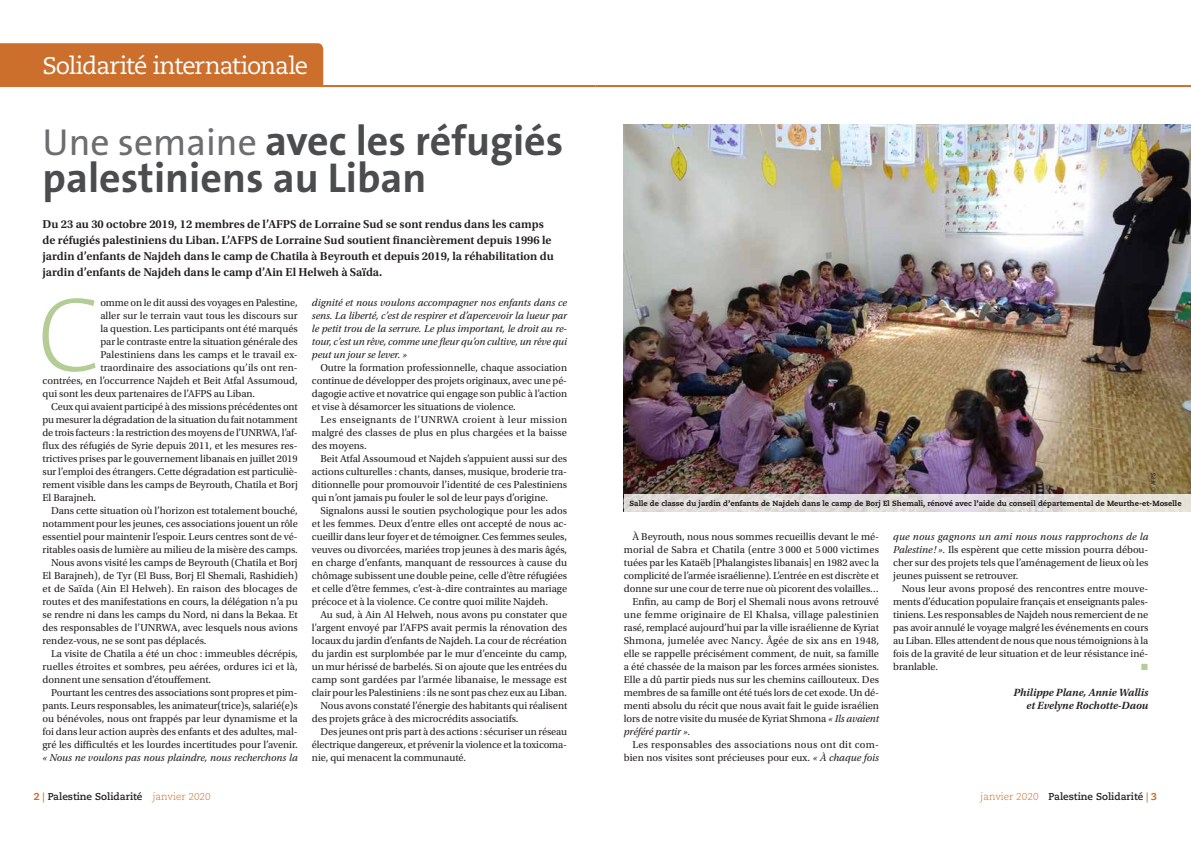
<style>
.page{position:relative;width:1191px;height:842px;background:#fff}
.page>*{position:absolute;margin:0;border:0;box-sizing:border-box;transform-origin:0 0}
.TEXTE_LETTRINE_6L{font:200 106.8px "The Sans OT2";color:#b4cc95}
.TITRE_GRAND{font:700 42px/37px "The Sans OT7";color:#4b4c4d}
.TETIERE_G{font:24px "Caecilia LT Std";letter-spacing:-.04em;color:#fff}
.CHAPO{font:600 12px/16px "Utopia Std";color:#231f20}
.SIGNATURE{font:italic 600 11px/13px "Utopia Std";letter-spacing:-.005em;color:#231f20;text-align:right}
.TEXTE_COURANT{font:10.5px/13px "Utopia Std";letter-spacing:-.005em;color:#231f20;text-align:justify}
.TEXTE_LETTRINE_6L-2{font:10.5px "Utopia Std";letter-spacing:-.005em;color:#231f20}
.TEXTE_COURANT-2{font:italic 10.5px/13px "Utopia Std";letter-spacing:-.01em;color:#231f20;text-align:justify}
.TEXTE_COURANT-3{font:10.5px/13px "Utopia Std";letter-spacing:.015em;color:#231f20;text-align:right}
.t1{font:700 10px "Caecilia LT Std";color:#231f20}
.TEXTE_COURANT-4{font:9px "Prisma Puces";color:#b4cc95}
.LEGENDE{font:800 7.5px "Caecilia LT Std";color:#231f20}
.t2{font:condensed 6px "Univers LT Std";color:#231f20}
.s1{font-family:"The Sans OT5 Plain";font-weight:400;font-size:37.8px;color:#6c6d70}
.s2{font-style:italic}
.s3{font-weight:800;color:#cc6f2c}
.s4{color:#cc6f2c}
.s5{font-weight:300;color:#cc6f2c}
</style>
<div class="page">
<img style="left:624px;top:124px;width:567px;height:370px">
<svg style="left:624px;top:494px;width:567px;height:17px;fill:#e3dedb"></svg>
<hr style="left:0;top:85px;width:595px;height:2px;background:#cc6f2c">
<hr style="left:595px;top:85px;width:596px;height:2px;background:#cc6f2c">
<div style="left:0;top:43px;width:323px;height:42px;background:#cc6f2c"></div>
<p class="TETIERE_G" style="left:43px;top:51px;width:267px">Solidarité internationale</p>
<p class="TITRE_GRAND" style="left:43px;top:123px;width:522px"><span class="s1">Une semaine</span> avec les réfugiés palestiniens au Liban</p>
<p class="CHAPO" style="left:43px;top:216px;width:513px">Du 23 au 30 octobre 2019, 12 membres de l’AFPS de Lorraine Sud se sont rendus dans les camps de réfugiés palestiniens du Liban. L’AFPS de Lorraine Sud soutient financièrement depuis 1996 le jardin d’enfants de Najdeh dans le camp de Chatila à Beyrouth et depuis 2019, la réhabilitation du jardin d’enfants de Najdeh dans le camp d’Ain El Helweh à Saïda.</p>
<p class="TEXTE_LETTRINE_6L" style="left:37px;top:266px;width:66px">C</p>
<p class="TEXTE_LETTRINE_6L-2" style="left:100px;top:297px;width:199px">omme on le dit aussi des voyages en Palestine,</p>
<p class="TEXTE_COURANT-2" style="left:312px;top:296px;width:257px">dignité et nous voulons accompagner nos enfants dans ce sens. La liberté, c’est de respirer et d’apercevoir la lueur par le petit trou de la serrure. Le plus important, le droit au re&shy;tour, c’est un rêve, comme une fleur qu’on cultive, un rêve qui peut un jour se lever. »</p>
<p class="TEXTE_COURANT" style="left:312px;top:361px;width:257px;text-indent:9px">Outre la formation professionnelle, chaque association continue de développer des projets originaux, avec une pé&shy;dagogie active et novatrice qui engage son public à l’action et vise à désamorcer les situations de violence.</p>
<p class="TEXTE_COURANT" style="left:312px;top:413px;width:257px;text-indent:9px">Les enseignants de l’UNRWA croient à leur mission malgré des classes de plus en plus chargées et la baisse des moyens.</p>
<p class="TEXTE_COURANT" style="left:312px;top:452px;width:257px;text-indent:9px">Beit Atfal Assoumoud et Najdeh s’appuient aussi sur des actions culturelles : chants, danses, musique, broderie tra&shy;ditionnelle pour promouvoir l’identité de ces Palestiniens qui n’ont jamais pu fouler le sol de leur pays d’origine.</p>
<p class="TEXTE_COURANT" style="left:312px;top:504px;width:257px;text-indent:9px">Signalons aussi le soutien psychologique pour les ados et les femmes. Deux d’entre elles ont accepté de nous ac&shy;cueillir dans leur foyer et de témoigner. Ces femmes seules, veuves ou divorcées, mariées trop jeunes à des maris âgés, en charge d’enfants, manquant de ressources à cause du chômage subissent une double peine, celle d’être réfugiées et celle d’être femmes, c’est-à-dire contraintes au mariage précoce et à la violence. Ce contre quoi milite Najdeh.</p>
<p class="TEXTE_COURANT" style="left:312px;top:608px;width:257px;text-indent:9px">Au sud, à Ain Al Helweh, nous avons pu constater que l’argent envoyé par l’AFPS avait permis la rénovation des locaux du jardin d’enfants de Najdeh. La cour de récréation du jardin est surplombée par le mur d’enceinte du camp, un mur hérissé de barbelés. Si on ajoute que les entrées du camp sont gardées par l’armée libanaise, le message est clair pour les Palestiniens : ils ne sont pas chez eux au Liban.</p>
<p class="TEXTE_COURANT" style="left:312px;top:699px;width:257px;text-indent:9px">Nous avons constaté l’énergie des habitants qui réalisent des projets grâce à des microcrédits associatifs.</p>
<p class="TEXTE_COURANT" style="left:312px;top:725px;width:257px;text-indent:9px">Des jeunes ont pris part à des actions : sécuriser un réseau électrique dangereux, et prévenir la violence et la toxicoma&shy;nie, qui menacent la communauté.</p>
<p class="TEXTE_LETTRINE_6L-2" style="left:100px;top:310px;width:199px">aller sur le terrain vaut tous les discours sur</p>
<p class="TEXTE_LETTRINE_6L-2" style="left:100px;top:323px;width:199px">la question. Les participants ont été marqués</p>
<p class="TEXTE_LETTRINE_6L-2" style="left:100px;top:336px;width:199px">par le contraste entre la situation générale des</p>
<p class="TEXTE_LETTRINE_6L-2" style="left:100px;top:349px;width:199px">Palestiniens dans les camps et le travail ex-</p>
<p class="TEXTE_LETTRINE_6L-2" style="left:100px;top:362px;width:199px">traordinaire des associations qu’ils ont ren-</p>
<p class="TEXTE_LETTRINE_6L-2" style="left:43px;top:375px;width:257px">contrées, en l’occurrence Najdeh et Beit Atfal Assumoud,</p>
<p class="TEXTE_LETTRINE_6L-2" style="left:43px;top:388px;width:214px">qui sont les deux partenaires de l’AFPS au Liban.</p>
<p class="TEXTE_COURANT" style="left:43px;top:400px;width:257px;text-indent:9px">Ceux qui avaient participé à des missions précédentes ont pu mesurer la dégradation de la situation du fait notamment de trois facteurs : la restriction des moyens de l’UNRWA, l’af&shy;flux des réfugiés de Syrie depuis 2011, et les mesures res&shy;trictives prises par le gouvernement libanais en juillet 2019 sur l’emploi des étrangers. Cette dégradation est particuliè&shy;rement visible dans les camps de Beyrouth, Chatila et Borj El Barajneh.</p>
<p class="TEXTE_COURANT" style="left:43px;top:504px;width:257px;text-indent:9px">Dans cette situation où l’horizon est totalement bouché, notamment pour les jeunes, ces associations jouent un rôle essentiel pour maintenir l’espoir. Leurs centres sont de vé&shy;ritables oasis de lumière au milieu de la misère des camps.</p>
<p class="TEXTE_COURANT" style="left:43px;top:556px;width:257px;text-indent:9px">Nous avons visité les camps de Beyrouth (Chatila et Borj El Barajneh), de Tyr (El Buss, Borj El Shemali, Rashidieh) et de Saïda (Ain El Helweh). En raison des blocages de routes et des manifestations en cours, la délégation n’a pu se rendre ni dans les camps du Nord, ni dans la Bekaa. Et des responsables de l’UNRWA, avec lesquels nous avions rendez-vous, ne se sont pas déplacés.</p>
<p class="TEXTE_COURANT" style="left:43px;top:647px;width:257px;text-indent:9px">La visite de Chatila a été un choc : immeubles décrépis, ruelles étroites et sombres, peu aérées, ordures ici et là, donnent une sensation d’étouffement.</p>
<p class="TEXTE_COURANT" style="left:43px;top:686px;width:257px;text-indent:9px">Pourtant les centres des associations sont propres et pim&shy;pants. Leurs responsables, les animateur(trice)s, salarié(e)s ou bénévoles, nous ont frappés par leur dynamisme et la foi dans leur action auprès des enfants et des adultes, mal&shy;gré les difficultés et les lourdes incertitudes pour l’avenir. <span class="s2">« Nous ne voulons pas nous plaindre, nous recherchons la</span></p>
<p class="t2" style="left:1149px;top:491px;width:21px;rotate:-90deg">© AFPS</p>
<p class="LEGENDE" style="left:629px;top:498px;width:553px">Salle de classe du jardin d’enfants de Najdeh dans le camp de Borj El Shemali, rénové avec l’aide du conseil départemental de Meurthe-et-Moselle</p>
<p class="TEXTE_COURANT" style="left:624px;top:530px;width:257px;text-indent:9px">À Beyrouth, nous nous sommes recueillis devant le mé&shy;morial de Sabra et Chatila (entre 3 000 et 5 000 victimes tuées par les Kataëb [Phalangistes libanais] en 1982 avec la complicité de l’armée israélienne). L’entrée en est discrète et donne sur une cour de terre nue où picorent des volailles…</p>
<p class="TEXTE_COURANT" style="left:624px;top:595px;width:257px;text-indent:9px">Enfin, au camp de Borj el Shemali nous avons retrouvé une femme originaire de El Khalsa, village palestinien rasé, remplacé aujourd’hui par la ville israélienne de Kyriat Shmona, jumelée avec Nancy. Âgée de six ans en 1948, elle se rappelle précisément comment, de nuit, sa famille a été chassée de la maison par les forces armées sionistes.<br>Elle a dû partir pieds nus sur les chemins caillouteux. Des membres de sa famille ont été tués lors de cet exode. Un dé&shy;menti absolu du récit que nous avait fait le guide israélien lors de notre visite du musée de Kyriat Shmona <span class="s2">« Ils avaient préféré partir ».</span></p>
<p class="TEXTE_COURANT-3" style="left:624px;top:738px;width:257px">Les responsables des associations nous ont dit com&shy;bien nos visites sont précieuses pour eux. <span class="s2">« À chaque fois</span></p>
<p class="TEXTE_COURANT" style="left:893px;top:530px;width:257px"><span class="s2">que nous gagnons un ami nous nous rapprochons de la Palestine ! ».</span> Ils espèrent que cette mission pourra débou&shy;cher sur des projets tels que l’aménagement de lieux où les jeunes puissent se retrouver.</p>
<p class="TEXTE_COURANT" style="left:893px;top:582px;width:257px;text-indent:9px">Nous leur avons proposé des rencontres entre mouve&shy;ments d’éducation populaire français et enseignants pales&shy;tiniens. Les responsables de Najdeh nous remercient de ne pas avoir annulé le voyage malgré les événements en cours au Liban. Elles attendent de nous que nous témoignions à la fois de la gravité de leur situation et de leur résistance iné&shy;branlable.</p>
<p class="TEXTE_COURANT-4" style="left:1141px;top:663px;width:9px">C</p>
<p class="SIGNATURE" style="left:1013px;top:686px;width:137px">Philippe Plane, Annie Wallis et Evelyne Rochotte-Daou</p>
<p class="t1" style="left:34px;top:791px;width:178px"><span class="s3">2</span> <span class="s4">|</span> Palestine Solidarité <span class="s5">janvier 2020</span></p>
<p class="t1" style="left:980px;top:791px;width:178px"><span class="s5">janvier 2020</span> Palestine Solidarité <span class="s4">|</span> <span class="s3">3</span></p>
</div>
